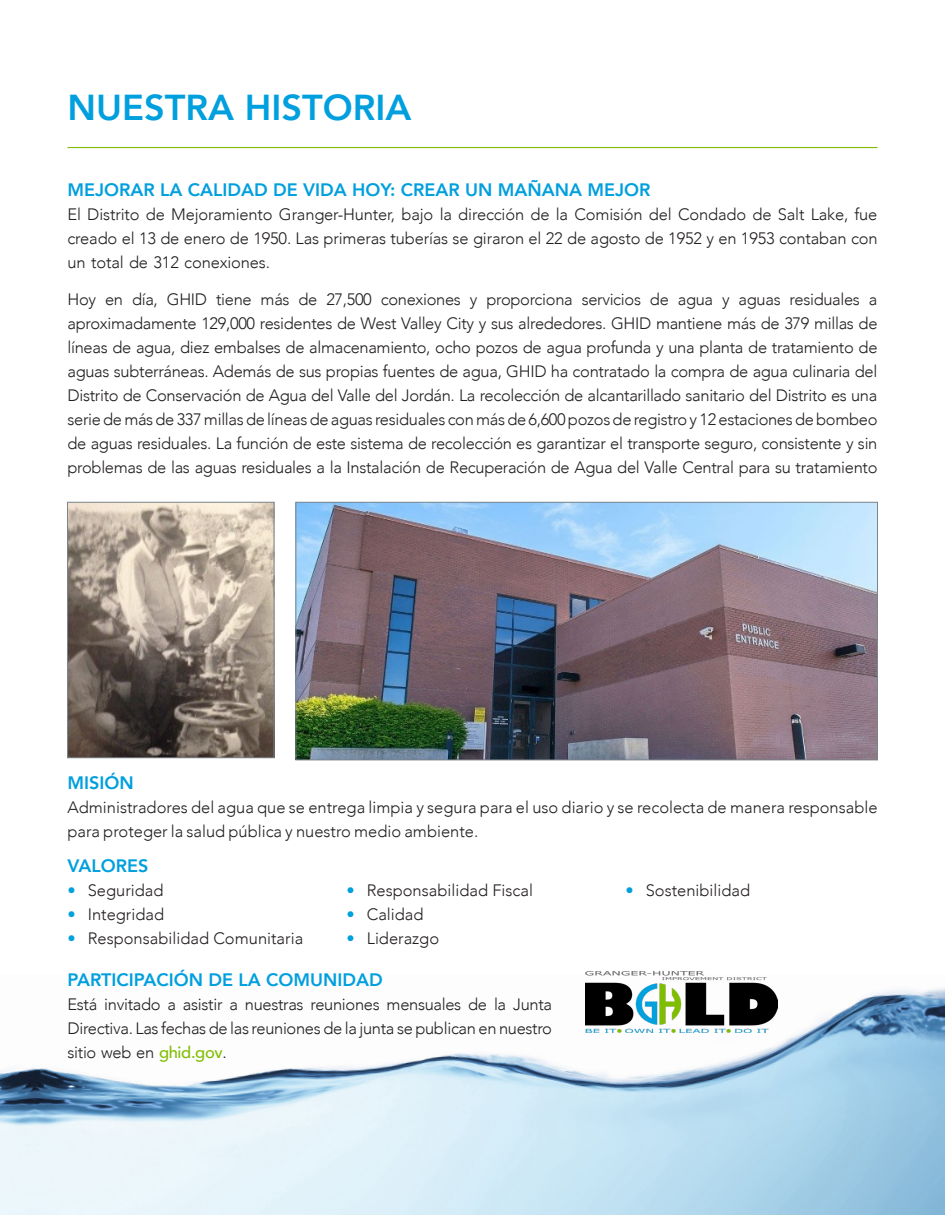
<style>
.page{position:relative;width:945px;height:1215px;background:#fff}
.page>*{position:absolute;margin:0;border:0;box-sizing:border-box;transform-origin:0 0}
.Header_1{font:800 36px "Avenir";color:#009fde}
.Header_2{font:800 18px "Avenir";color:#009fde}
.t1{font:300 16.5px/24px "Avenir";color:#231f20;text-align:justify}
.s1{font-weight:500;color:#009fde}
.s2{font-weight:500;color:#80bd01}
</style>
<div class="page">
<img style="left:0;top:974px;width:945px;height:241px">
<hr style="left:68px;top:147px;width:810px;height:1px;background:#80bd01">
<img style="left:298px;top:504px;width:578px;height:254px">
<div style="left:296px;top:502px;width:582px;height:258px;border:1px solid #7b848b"></div>
<img style="left:69px;top:504px;width:203px;height:252px">
<div style="left:67px;top:502px;width:207px;height:256px;border:1px solid #7b848b"></div>
<img style="left:586px;top:971px;width:191px;height:62px">
<p class="Header_1" style="left:68px;top:79px;width:345px">NUESTRA HISTORIA</p>
<p class="Header_2" style="left:68px;top:175px;width:584px">MEJORAR LA CALIDAD DE VIDA HOY: CREAR UN MAÑANA MEJOR</p>
<p class="t1" style="left:68px;top:202px;width:812px">El Distrito de Mejoramiento Granger-Hunter, bajo la dirección de la Comisión del Condado de Salt Lake, fue creado el 13 de enero de 1950. Las primeras tuberías se giraron el 22 de agosto de 1952 y en 1953 contaban con un total de 312 conexiones.</p>
<p class="t1" style="left:68px;top:287px;width:812px">Hoy en día, GHID tiene más de 27,500 conexiones y proporciona servicios de agua y aguas residuales a aproximadamente 129,000 residentes de West Valley City y sus alrededores. GHID mantiene más de 379 millas de líneas de agua, diez embalses de almacenamiento, ocho pozos de agua profunda y una planta de tratamiento de aguas subterráneas. Además de sus propias fuentes de agua, GHID ha contratado la compra de agua culinaria del Distrito de Conservación de Agua del Valle del Jordán. La recolección de alcantarillado sanitario del Distrito es una serie de más de 337 millas de líneas de aguas residuales con más de 6,600 pozos de registro y 12 estaciones de bombeo de aguas residuales. La función de este sistema de recolección es garantizar el transporte seguro, consistente y sin problemas de las aguas residuales a la Instalación de Recuperación de Agua del Valle Central para su tratamiento</p>
<p class="Header_2" style="left:68px;top:769px;width:68px">MISIÓN</p>
<p class="t1" style="left:68px;top:795px;width:812px">Administradores del agua que se entrega limpia y segura para el uso diario y se recolecta de manera responsable para proteger la salud pública y nuestro medio ambiente.</p>
<p class="Header_2" style="left:68px;top:852px;width:83px">VALORES</p>
<p class="t1" style="left:68px;top:878px;width:98px"><span class="s1">•</span> Seguridad</p>
<p class="t1" style="left:68px;top:902px;width:98px"><span class="s1">•</span> Integridad</p>
<p class="t1" style="left:68px;top:926px;width:237px"><span class="s1">•</span> Responsabilidad Comunitaria</p>
<p class="t1" style="left:346px;top:878px;width:188px"><span class="s1">•</span> Responsabilidad Fiscal</p>
<p class="t1" style="left:346px;top:902px;width:79px"><span class="s1">•</span> Calidad</p>
<p class="t1" style="left:346px;top:926px;width:94px"><span class="s1">•</span> Liderazgo</p>
<p class="t1" style="left:626px;top:878px;width:126px"><span class="s1">•</span> Sostenibilidad</p>
<p class="Header_2" style="left:68px;top:966px;width:317px">PARTICIPACIÓN DE LA COMUNIDAD</p>
<p class="t1" style="left:68px;top:992px;width:486px">Está invitado a asistir a nuestras reuniones mensuales de la Junta Directiva. Las fechas de las reuniones de la junta se publican en nuestro sitio web en <span class="s2">ghid.gov</span>.</p>
</div>
